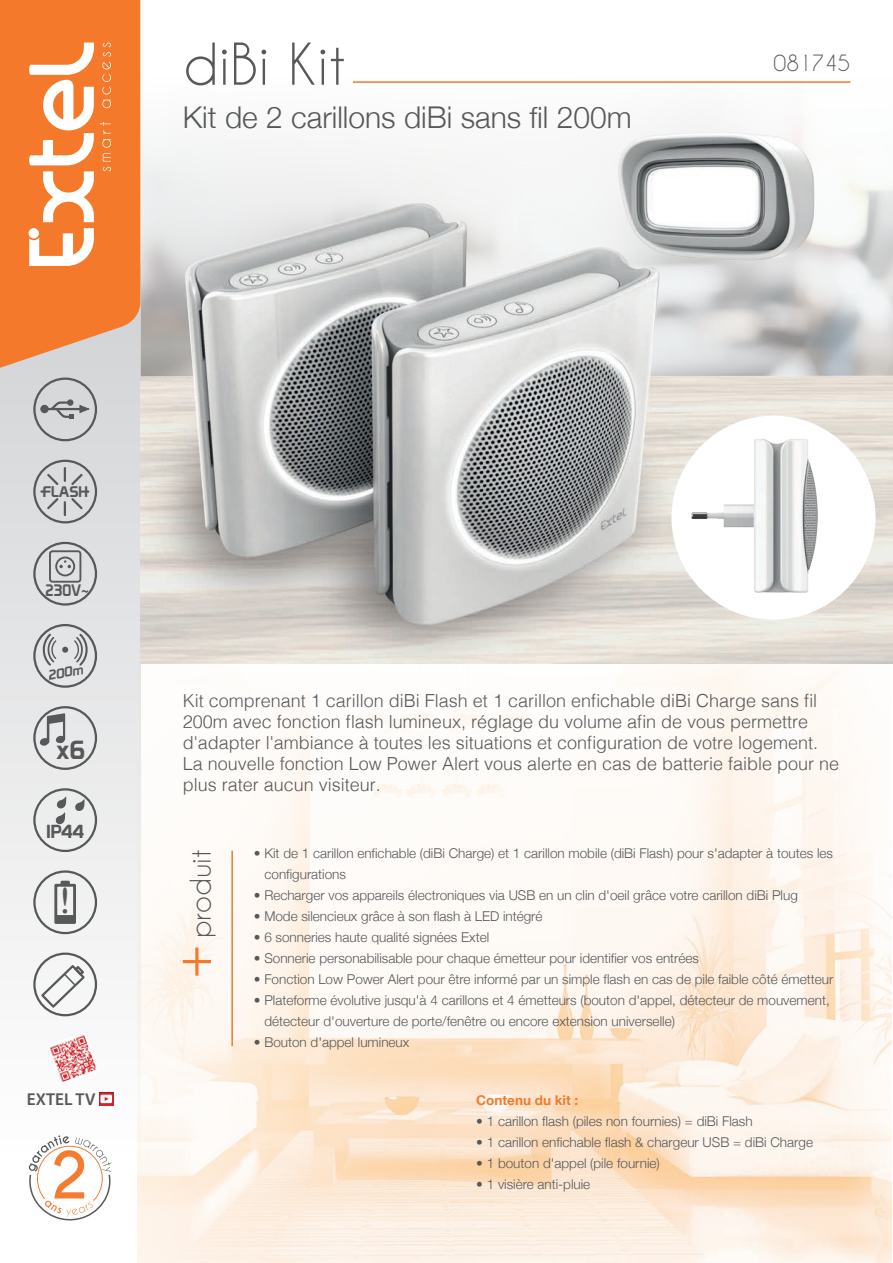
<style>
.page{position:relative;width:893px;height:1263px;background:#fff}
.page>*{position:absolute;margin:0;border:0;box-sizing:border-box;transform-origin:0 0}
.t1{font:54px "Caviar Dreams";color:#57585a}
.t2{font:36.3px "Gill Sans";color:#57585a}
.t3{font:300 30px "Helvetica Neue";color:#57585a}
.t4{font:27px "Caviar Dreams";color:#57585a}
.t5{font:25.65px "Prototype";color:#57585a}
.t6{font:21px "Caviar Dreams";color:#57585a}
.t7{font:18.45px "Prototype";color:#57585a}
.t8{font:300 18px/21px "Helvetica";color:#57585a}
.t9{font:600 17.25px "Myriad Pro";color:#57585a}
.t10{font:16.2px "Prototype";color:#57585a;scale:.88 1}
.t11{font:15px "Prototype";color:#57585a}
.t12{font:300 13.5px/21px "Helvetica Neue";color:#57585a}
.t13{font:700 13.5px "Helvetica Neue";color:#f4792a}
.t14{font:italic 13.5px "Prototype";color:#57585a}
</style>
<div class="page">
<img style="left:576px;top:86px;width:257px;height:107px">
<img style="left:138px;top:663px;width:753px;height:600px">
<svg style="left:0;top:368px;width:140px;height:784px"></svg>
<svg style="left:0;top:0;width:140px;height:368px;background:#f18139"></svg>
<svg style="left:183px;top:947px;width:28px;height:29px"></svg>
<hr style="left:231px;top:851px;width:2px;height:195px;background:#f4792a">
<svg style="left:43px;top:171px;width:51px;height:51px"></svg>
<svg style="left:29px;top:43px;width:65px;height:122px"></svg>
<svg style="left:100px;top:122px;width:11px;height:49px"></svg>
<svg style="left:102px;top:100px;width:9px;height:8px"></svg>
<svg style="left:102px;top:43px;width:9px;height:51px"></svg>
<svg style="left:29px;top:228px;width:65px;height:38px"></svg>
<div style="left:29px;top:228px;width:10px;height:10px;background:#fff;border-radius:50%"></div>
<svg style="left:48px;top:1032px;width:52px;height:54px"></svg>
<img style="left:48px;top:1033px;width:52px;height:52px">
<div style="left:97px;top:1091px;width:17px;height:15px;background:#231f20;opacity:.75"></div>
<div style="left:100px;top:1095px;width:12px;height:8px;background:#fff;border-radius:2px"></div>
<svg style="left:105px;top:1097px;width:4px;height:4px"></svg>
<hr style="left:353px;top:81px;width:497px;height:2px;background:#f4792a">
<svg style="left:28px;top:1135px;width:83px;height:86px"></svg>
<svg style="left:41px;top:468px;width:47px;height:47px;background:#cccdcf"></svg>
<div style="left:33px;top:460px;width:64px;height:63px;border:2px solid #57585a;border-radius:50%"></div>
<div style="left:33px;top:706px;width:64px;height:64px;border:2px solid #57585a;border-radius:50%"></div>
<svg style="left:38px;top:713px;width:27px;height:34px"></svg>
<div style="left:33px;top:624px;width:64px;height:64px;border:2px solid #57585a;border-radius:50%"></div>
<svg style="left:42px;top:632px;width:47px;height:36px;background:#c6c7c8"></svg>
<div style="left:33px;top:788px;width:64px;height:64px;border:2px solid #57585a;border-radius:50%"></div>
<svg style="left:74px;top:799px;width:12px;height:12px"></svg>
<svg style="left:54px;top:796px;width:14px;height:28px"></svg>
<div style="left:61px;top:881px;width:9px;height:5px;border:3px solid #57585a"></div>
<div style="left:54px;top:884px;width:22px;height:40px;border:3px solid #57585a"></div>
<div style="left:33px;top:870px;width:64px;height:64px;border:2px solid #57585a;border-radius:50%"></div>
<div style="left:57px;top:915px;width:18px;height:8px;background:#57585a"></div>
<div style="left:33px;top:952px;width:64px;height:64px;border:2px solid #57585a;border-radius:50%"></div>
<svg style="left:39px;top:963px;width:48px;height:47px"></svg>
<div style="left:49px;top:550px;width:32px;height:33px;border:2px solid #57585a;border-radius:3px"></div>
<div style="left:55px;top:556px;width:20px;height:20px;border:2px solid #57585a;border-radius:50%"></div>
<svg style="left:59px;top:560px;width:12px;height:8px"></svg>
<div style="left:33px;top:542px;width:64px;height:64px;border:2px solid #57585a;border-radius:50%"></div>
<div style="left:33px;top:377px;width:64px;height:64px;border:2px solid #57585a;border-radius:50%"></div>
<div style="left:40px;top:405px;width:9px;height:8px;background:#57585a;border-radius:50%"></div>
<hr style="left:47px;top:408px;width:35px;height:2px;background:#57585a">
<svg style="left:50px;top:400px;width:41px;height:20px"></svg>
<img style="left:140px;top:193px;width:753px;height:470px">
<img style="left:671px;top:418px;width:205px;height:199px">
<h1 class="t1" style="left:183px;top:32px;width:165px">diBi Kit</h1>
<h3 class="t3" style="left:183px;top:93px;width:450px">Kit de 2 carillons diBi sans fil 200m</h3>
<h3 class="t6" style="left:773px;top:51px;width:78px">081745</h3>
<p class="t11" style="left:43px;top:483px;width:47px">FLASH</p>
<p class="t10" style="left:46px;top:580px;width:50px">230V~</p>
<p class="t14" style="left:47px;top:667px;width:37px;rotate:-10deg">200m</p>
<h3 class="t5" style="left:56px;top:734px;width:31px">x6</h3>
<h3 class="t7" style="left:46px;top:821px;width:39px">IP44</h3>
<h2 class="t2" style="left:60px;top:879px;width:11px">!</h2>
<p class="t9" style="left:27px;top:1088px;width:70px">EXTEL TV</p>
<p class="t8" style="left:183px;top:688px;width:658px">Kit comprenant 1 carillon diBi Flash et 1 carillon enfichable diBi Charge sans fil 200m avec fonction flash lumineux, réglage du volume afin de vous permettre d'adapter l'ambiance à toutes les situations et configuration de votre logement.<br>La nouvelle fonction Low Power Alert vous alerte en cas de batterie faible pour ne plus rater aucun visiteur.</p>
<h3 class="t4" style="left:185px;top:938px;width:90px;rotate:-90deg">produit</h3>
<p class="t12" style="left:264px;top:842px;width:570px;text-indent:-11px">• Kit de 1 carillon enfichable (diBi Charge) et 1 carillon mobile (diBi Flash) pour s'adapter à toutes les configurations</p>
<p class="t12" style="left:254px;top:884px;width:545px">• Recharger vos appareils électroniques via USB en un clin d'oeil grâce votre carillon diBi Plug</p>
<p class="t12" style="left:254px;top:905px;width:290px">• Mode silencieux grâce à son flash à LED intégré</p>
<p class="t12" style="left:254px;top:926px;width:237px">• 6 sonneries haute qualité signées Extel</p>
<p class="t12" style="left:254px;top:947px;width:447px">• Sonnerie personabilisable pour chaque émetteur pour identifier vos entrées</p>
<p class="t12" style="left:254px;top:968px;width:581px">• Fonction Low Power Alert pour être informé par un simple flash en cas de pile faible côté émetteur</p>
<p class="t12" style="left:264px;top:989px;width:567px;text-indent:-11px">• Plateforme évolutive jusqu'à 4 carillons et 4 émetteurs (bouton d'appel, détecteur de mouvement, détecteur d'ouverture de porte/fenêtre ou encore extension universelle)</p>
<p class="t12" style="left:254px;top:1031px;width:157px">• Bouton d'appel lumineux</p>
<p class="t13" style="left:476px;top:1089px;width:104px">Contenu du kit :</p>
<p class="t12" style="left:476px;top:1109px;width:278px">• 1 carillon flash (piles non fournies) = diBi Flash</p>
<p class="t12" style="left:476px;top:1130px;width:338px">• 1 carillon enfichable flash &amp; chargeur USB = diBi Charge</p>
<p class="t12" style="left:476px;top:1151px;width:185px">• 1 bouton d'appel (pile fournie)</p>
<p class="t12" style="left:476px;top:1172px;width:116px">• 1 visière anti-pluie</p>
</div>
